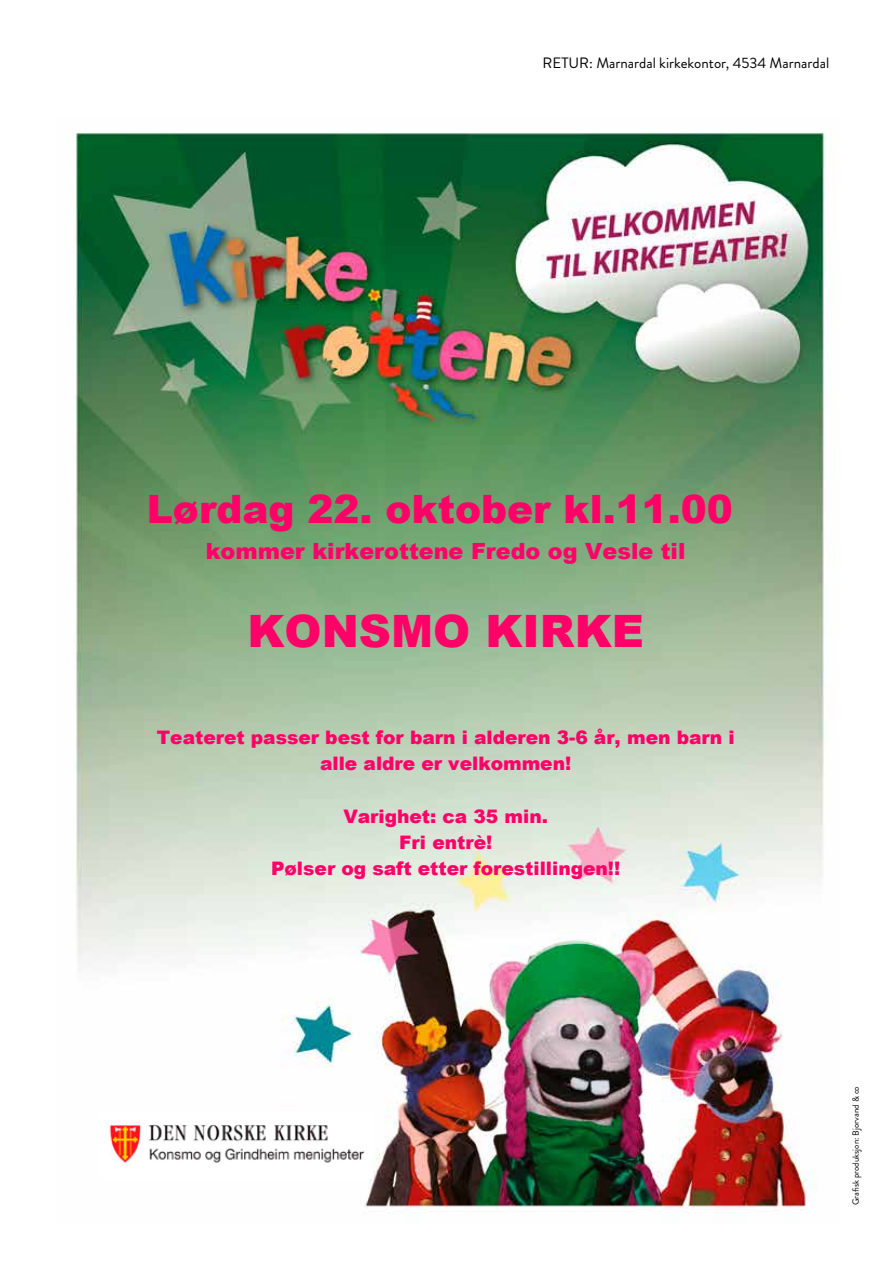
<style>
.page{position:relative;width:893px;height:1263px;background:#fff}
.page>*{position:absolute;margin:0;border:0;box-sizing:border-box;transform-origin:0 0}
.t1{font:900 44.7px "Arial";color:#ff0068}
.t2{font:900 39px "Arial";color:#ff0068}
.t3{font:900 22.35px "Arial";color:#ff0068}
.t4{font:900 18.6px/26.2px "Arial";color:#ff0068;text-align:center}
.t5{font:15px "Brandon Grotesque";color:#000}
.t6{font:9px "Brandon Grotesque";color:#000}
</style>
<div class="page">
<img style="left:75px;top:132px;width:751px;height:1079px">
<img style="left:96px;top:1111px;width:280px;height:75px">
<img style="left:100px;top:1111px;width:272px;height:67px">
<p class="t5" style="left:543px;top:53px;width:288px">RETUR: Marnardal kirkekontor, 4534 Marnardal</p>
<h2 class="t2" style="left:147px;top:480px;width:587px">Lørdag 22. oktober kl.11.00</h2>
<p class="t3" style="left:206px;top:535px;width:481px">kommer kirkerottene Fredo og Vesle til</p>
<h1 class="t1" style="left:247px;top:598px;width:398px">KONSMO KIRKE</h1>
<p class="t4" style="left:157px;top:723px;width:579px">Teateret passer best for barn i alderen 3-6 år, men barn i alle aldre er velkommen!</p>
<p class="t4" style="left:271px;top:802px;width:351px">Varighet: ca 35 min.<br>Fri entrè!<br>Pølser og saft etter forestillingen!!</p>
<p class="t6" style="left:850px;top:1205px;width:121px;rotate:-90deg">Grafisk produksjon: Bjorvand &amp; co</p>
</div>
